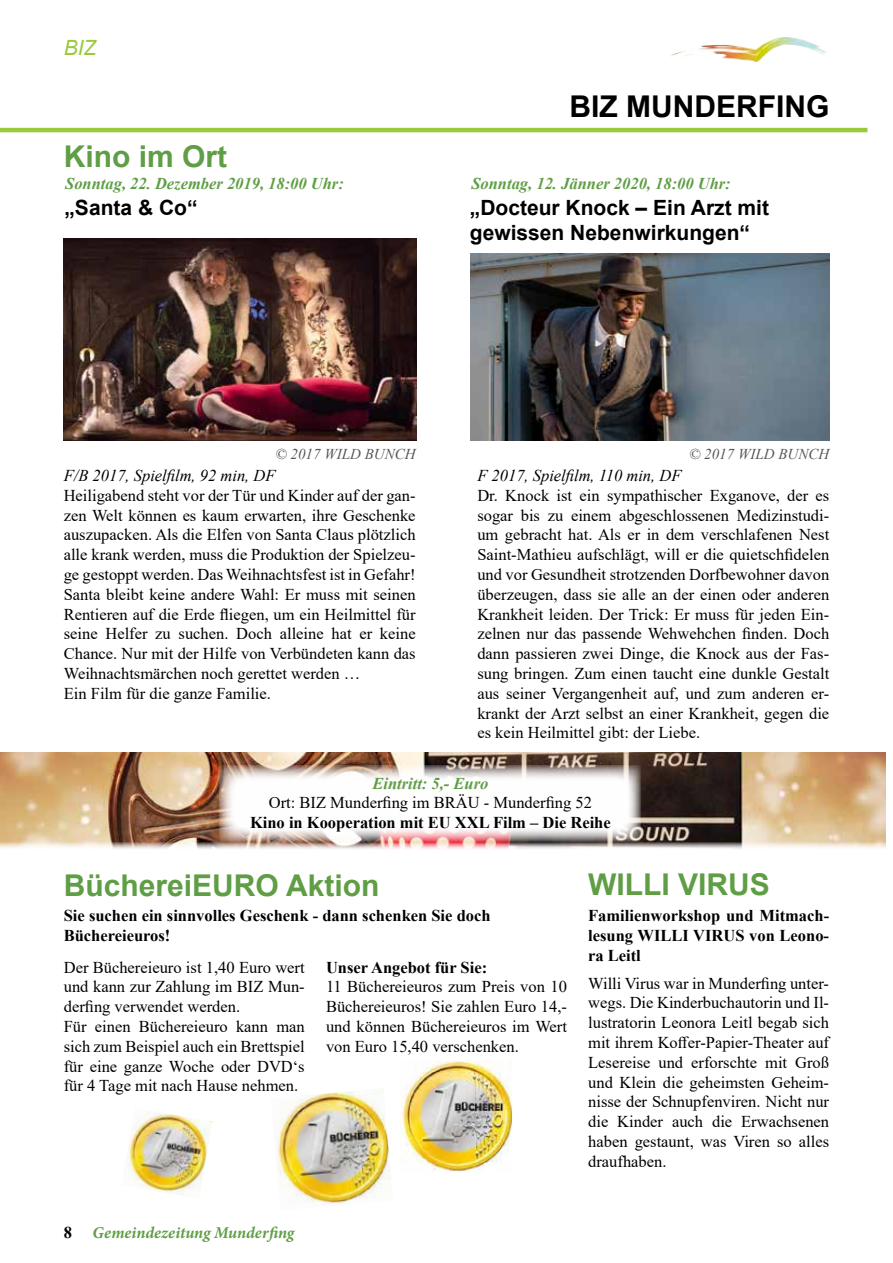
<style>
.page{position:relative;width:893px;height:1263px;background:#fff}
.page>*{position:absolute;margin:0;border:0;box-sizing:border-box;transform-origin:0 0}
.t1{font:700 30px "Arial";color:#5f9e45}
.t2{font:700 30px "Arial";color:#000}
.t3{font:700 21px/25.2px "Arial";color:#000}
.t4{font:italic 21px "Arial";color:#9aca3c}
.t5{font:16.5px/19.8px "Times New Roman";color:#000;text-align:justify}
.t6{font:700 16.5px/19.8px "Times New Roman";color:#000}
.t7{font:italic 700 16.5px "Times New Roman";color:#5f9e45}
.t8{font:italic 16.5px "Times New Roman";color:#000}
.t9{font:italic 700 16.5px "Minion Pro";color:#5f9e45}
.t10{font:italic 15px "Times New Roman";color:#565659}
</style>
<div class="page">
<img style="left:671px;top:38px;width:155px;height:23px">
<hr style="left:0;top:128px;width:867px;height:4px;background:#9aca3c">
<img style="left:0;top:752px;width:885px;height:97px">
<svg style="left:219px;top:765px;width:422px;height:77px"></svg>
<img style="left:471px;top:253px;width:358px;height:187px">
<img style="left:400px;top:1061px;width:112px;height:112px">
<img style="left:277px;top:1088px;width:115px;height:116px">
<img style="left:126px;top:1110px;width:87px;height:86px">
<img style="left:64px;top:239px;width:352px;height:201px">
<p class="t4" style="left:64px;top:34px;width:34px">BIZ</p>
<h1 class="t1" style="left:64px;top:135px;width:165px">Kino im Ort</h1>
<p class="t7" style="left:65px;top:172px;width:280px">Sonntag, 22. Dezember 2019, 18:00 Uhr:</p>
<p class="t3" style="left:64px;top:196px;width:135px">„Santa &amp; Co“</p>
<h1 class="t2" style="left:570px;top:86px;width:261px">BIZ MUNDERFING</h1>
<p class="t7" style="left:471px;top:172px;width:261px">Sonntag, 12. Jänner 2020, 18:00 Uhr:</p>
<p class="t3" style="left:470px;top:196px;width:301px">„Docteur Knock – Ein Arzt mit gewissen Nebenwirkungen“</p>
<p class="t10" style="left:275px;top:443px;width:142px">© 2017 WILD BUNCH</p>
<p class="t8" style="left:64px;top:464px;width:213px">F/B 2017, Spielfilm, 92 min, DF</p>
<p class="t5" style="left:64px;top:485px;width:353px;text-align:left">Heiligabend steht vor der Tür und Kinder auf der gan&shy;zen Welt können es kaum erwarten, ihre Geschenke auszupacken. Als die Elfen von Santa Claus plötzlich alle krank werden, muss die Produktion der Spielzeu&shy;ge gestoppt werden. Das Weihnachtsfest ist in Gefahr!<br>Santa bleibt keine andere Wahl: Er muss mit seinen Rentieren auf die Erde fliegen, um ein Heilmittel für seine Helfer zu suchen. Doch alleine hat er keine Chance. Nur mit der Hilfe von Verbündeten kann das Weihnachtsmärchen noch gerettet werden …<br>Ein Film für die ganze Familie.</p>
<p class="t10" style="left:689px;top:443px;width:142px">© 2017 WILD BUNCH</p>
<p class="t8" style="left:477px;top:464px;width:206px">F 2017, Spielfilm, 110 min, DF</p>
<p class="t5" style="left:477px;top:485px;width:353px">Dr. Knock ist ein sympathischer Exganove, der es sogar bis zu einem abgeschlossenen Medizinstudi&shy;um gebracht hat. Als er in dem verschlafenen Nest Saint-Mathieu aufschlägt, will er die quietschfidelen und vor Gesundheit strotzenden Dorfbewohner davon überzeugen, dass sie alle an der einen oder anderen Krankheit leiden. Der Trick: Er muss für jeden Ein&shy;zelnen nur das passende Wehwehchen finden. Doch dann passieren zwei Dinge, die Knock aus der Fas&shy;sung bringen. Zum einen taucht eine dunkle Gestalt aus seiner Vergangenheit auf, und zum anderen er&shy;krankt der Arzt selbst an einer Krankheit, gegen die es kein Heilmittel gibt: der Liebe.</p>
<p class="t7" style="left:372px;top:772px;width:117px">Eintritt: 5,- Euro</p>
<p class="t5" style="left:269px;top:792px;width:325px">Ort: BIZ Munderfing im BRÄU - Munderfing 52</p>
<p class="t6" style="left:250px;top:812px;width:362px">Kino in Kooperation mit EU XXL Film – Die Reihe</p>
<h1 class="t1" style="left:64px;top:864px;width:317px">BüchereiEURO Aktion</h1>
<p class="t6" style="left:64px;top:905px;width:428px">Sie suchen ein sinnvolles Geschenk - dann schenken Sie doch<br>Büchereieuros!</p>
<p class="t5" style="left:64px;top:957px;width:242px;text-align:left">Der Büchereieuro ist 1,40 Euro wert und kann zur Zahlung im BIZ Mun&shy;derfing verwendet werden.<br>Für einen Büchereieuro kann man sich zum Beispiel auch ein Brettspiel für eine ganze Woche oder DVD‘s für 4 Tage mit nach Hause nehmen.</p>
<p class="t6" style="left:326px;top:957px;width:163px">Unser Angebot für Sie:</p>
<p class="t5" style="left:326px;top:976px;width:242px">11 Büchereieuros zum Preis von 10<br>Büchereieuros! Sie zahlen Euro 14,- und können Büchereieuros im Wert von Euro 15,40 verschenken.</p>
<h1 class="t1" style="left:588px;top:863px;width:183px">WILLI VIRUS</h1>
<p class="t6" style="left:588px;top:905px;width:242px;text-align:justify">Familienworkshop und Mitmach&shy;lesung WILLI VIRUS von Leono&shy;ra Leitl</p>
<p class="t5" style="left:588px;top:973px;width:242px">Willi Virus war in Munderfing unter&shy;wegs. Die Kinderbuchautorin und Il&shy;lustratorin Leonora Leitl begab sich mit ihrem Koffer-Papier-Theater auf Lesereise und erforschte mit Groß und Klein die geheimsten Geheim&shy;nisse der Schnupfenviren. Nicht nur die Kinder auch die Erwachsenen haben gestaunt, was Viren so alles draufhaben.</p>
<p class="t6" style="left:64px;top:1222px;width:10px">8</p>
<p class="t9" style="left:93px;top:1221px;width:203px">Gemeindezeitung Munderfing</p>
</div>
